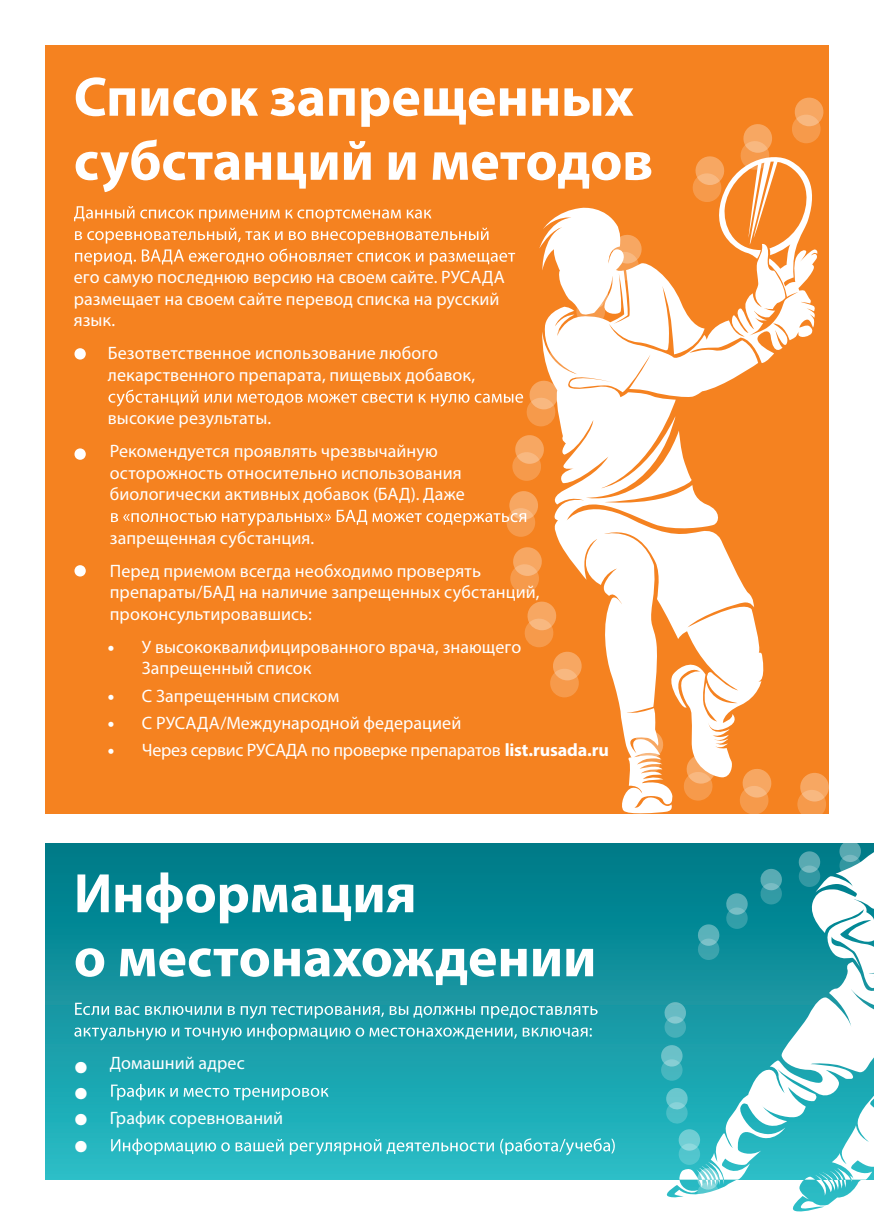
<style>
.page{position:relative;width:874px;height:1225px;background:#fff}
.page>*{position:absolute;margin:0;border:0;box-sizing:border-box;transform-origin:0 0}
.t1{font:700 56px "Myriad Pro";letter-spacing:-.005em;color:#fff}
.t2{font:900 40px "Myriad Pro";color:#fff}
.t3{font:18px/21.6px "Myriad Pro";letter-spacing:.005em;color:#fff}
.t4{font:18px "Myriad Pro";letter-spacing:-.015em;color:#fff}
.s1{font-weight:900}
.s2{font-weight:700}
</style>
<div class="page">
<div style="left:45px;top:843px;width:828px;height:336px;background:linear-gradient(to bottom,#007886,#2bbbc5)"></div>
<svg style="left:660px;top:1001px;width:179px;height:211px"></svg>
<div style="left:45px;top:45px;width:783px;height:769px;background:#f58220"></div>
<svg style="left:507px;top:253px;width:32px;height:395px"></svg>
<svg style="left:818px;top:674px;width:11px;height:115px"></svg>
<svg style="left:741px;top:59px;width:88px;height:143px"></svg>
<svg style="left:76px;top:139px;width:463px;height:53px"></svg>
<svg style="left:74px;top:206px;width:357px;height:16px"></svg>
<svg style="left:75px;top:228px;width:413px;height:15px"></svg>
<svg style="left:75px;top:249px;width:440px;height:16px"></svg>
<svg style="left:108px;top:389px;width:415px;height:17px"></svg>
<svg style="left:111px;top:510px;width:415px;height:16px"></svg>
<div style="left:74px;top:348px;width:12px;height:11px;background:#fff;border-radius:50%"></div>
<div style="left:74px;top:448px;width:12px;height:12px;background:#fff;border-radius:50%"></div>
<div style="left:74px;top:565px;width:12px;height:11px;background:#fff;border-radius:50%"></div>
<svg style="left:76px;top:948px;width:516px;height:37px"></svg>
<svg style="left:74px;top:1002px;width:523px;height:38px;background:#40abb5"></svg>
<svg style="left:111px;top:1084px;width:217px;height:16px;background:#4cbbc4"></svg>
<svg style="left:111px;top:1138px;width:503px;height:17px;background:#53c5cc"></svg>
<svg style="left:539px;top:151px;width:279px;height:663px"></svg>
<svg style="left:678px;top:789px;width:195px;height:390px"></svg>
<h1 class="t1" style="left:74px;top:60px;width:561px">Список запрещенных</h1>
<p class="t3" style="left:74px;top:266px;width:432px">его самую последнюю версию на своем сайте. РУСАДА размещает на своем сайте перевод списка на русский язык.</p>
<p class="t3" style="left:108px;top:342px;width:369px">Безответственное использование любого лекарственного препарата, пищевых добавок,</p>
<p class="t3" style="left:108px;top:401px;width:331px;line-height:33px">высокие результаты.<br>Рекомендуется проявлять чрезвычайную</p>
<p class="t3" style="left:110px;top:461px;width:356px">осторожность относительно использования биологически активных добавок (БАД). Даже</p>
<p class="t3" style="left:110px;top:521px;width:372px;line-height:33px">запрещенная субстанция.<br>Перед приемом всегда необходимо проверять</p>
<p class="t3" style="left:110px;top:581px;width:431px">препараты/БАД на наличие запрещенных субстанций, проконсультировавшись:</p>
<p class="t3" style="left:142px;top:635px;width:381px;text-indent:-34px"><span class="s1">•</span> У высококвалифицированного врача, знающего<br>Запрещенный список</p>
<p class="t3" style="left:108px;top:684px;width:233px"><span class="s1">•</span> С Запрещенным списком</p>
<p class="t3" style="left:108px;top:709px;width:355px;line-height:27.2px"><span class="s1">•</span> С РУСАДА/Международной федерацией <span class="s1">•</span></p>
<p class="t4" style="left:142px;top:739px;width:468px">Через сервис РУСАДА по проверке препаратов <span class="s2">list.rusada.ru</span></p>
<h1 class="t1" style="left:74px;top:857px;width:344px">Информация</h1>
<h2 class="t2" style="left:74px;top:1037px;width:16px">•</h2>
<h2 class="t2" style="left:74px;top:1063px;width:16px">•</h2>
<h2 class="t2" style="left:74px;top:1090px;width:16px">•</h2>
<h2 class="t2" style="left:74px;top:1117px;width:16px">•</h2>
<p class="t3" style="left:110px;top:1052px;width:136px">Домашний адрес</p>
<p class="t3" style="left:110px;top:1106px;width:175px">График соревнований</p>
</div>
